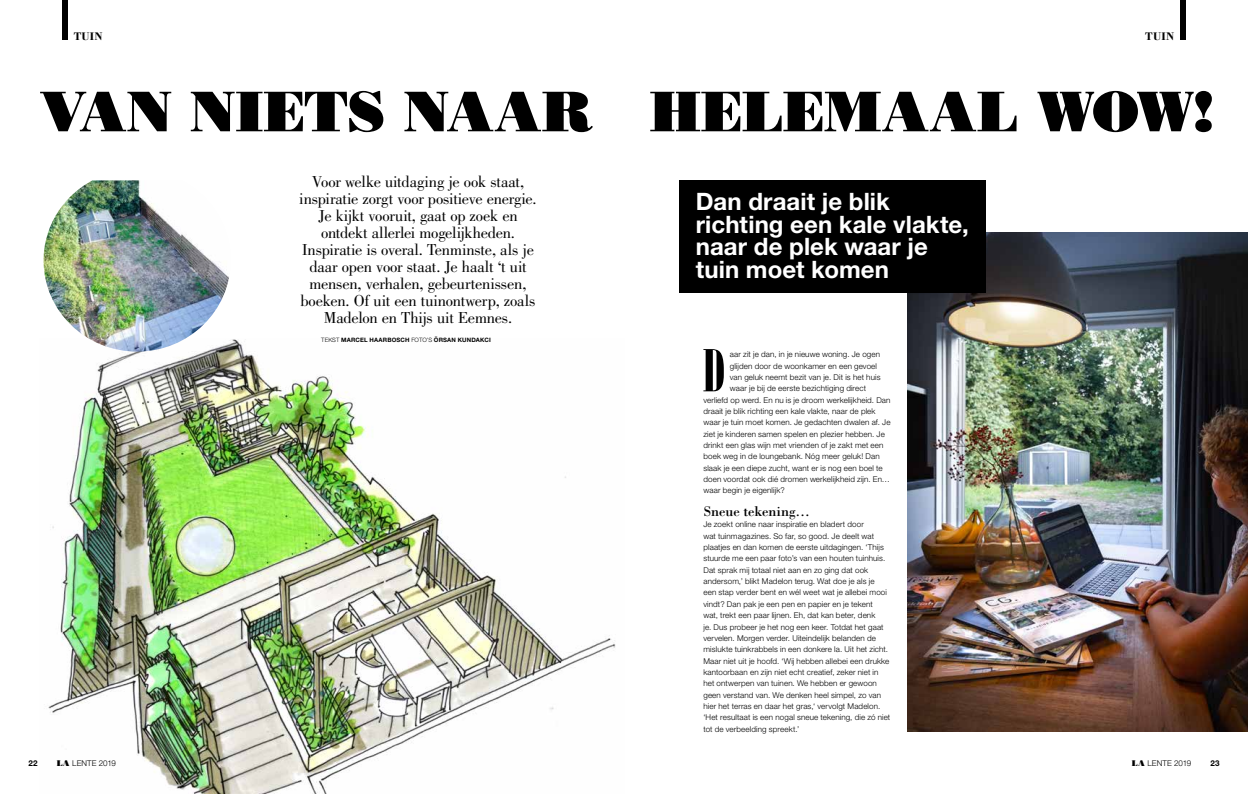
<style>
.page{position:relative;width:1248px;height:794px;background:#fff}
.page>*{position:absolute;margin:0;border:0;box-sizing:border-box;transform-origin:0 0}
.t1{font:58.4px "Bodoni Std Poster Compressed";color:#000}
.t2{font:57px "Bodoni Std Poster";color:#000}
.t3{font:700 24px/22.7px "Helvetica Neue LT Std";letter-spacing:.005em;color:#fff}
.t4{font:16.4px/17px "Bodoni Std";letter-spacing:-.015em;color:#000;text-align:center}
.t5{font:14.4px "Bodoni Std";letter-spacing:-.005em;color:#000}
.t6{font:700 11.3px "Bodoni Std";letter-spacing:.02em;color:#000}
.t7{font:300 8px/11.3px "Helvetica Neue LT Std";letter-spacing:.015em;color:#000}
.t8{font:700 8px "Helvetica Neue LT Std";color:#000}
.t9{font:700 6px "Helvetica Neue LT Std";letter-spacing:.025em;color:#000}
.s1{font-weight:300}
.s2{font-family:"Bodoni Std Poster";font-weight:400;font-size:8.2px}
</style>
<div class="page">
<img style="left:48px;top:339px;width:568px;height:455px">
<div style="left:1179px;top:0;width:6px;height:40px;background:#000"></div>
<img style="left:44px;top:180px;width:187px;height:171px">
<img style="left:907px;top:232px;width:340px;height:499px">
<div style="left:678px;top:180px;width:307px;height:113px;background:#000"></div>
<div style="left:62px;top:0;width:6px;height:40px;background:#000"></div>
<h3 class="t6" style="left:74px;top:30px;width:31px">TUIN</h3>
<h3 class="t6" style="left:1145px;top:29px;width:31px">TUIN</h3>
<h2 class="t2" style="left:40px;top:76px;width:1176px">VAN NIETS NAAR HELEMAAL WOW!</h2>
<p class="t4" style="left:299px;top:173px;width:239px">Voor welke uitdaging je ook staat, inspiratie zorgt voor positieve energie.<br>Je kijkt vooruit, gaat op zoek en ontdekt allerlei mogelijkheden.<br>Inspiratie is overal. Tenminste, als je daar open voor staat. Je haalt ‘t uit mensen, verhalen, gebeurtenissen, boeken. Of uit een tuinontwerp, zoals Madelon en Thijs uit Eemnes.</p>
<p class="t9" style="left:321px;top:336px;width:171px"><span class="s1">TEKST</span> MARCEL HAARBOSCH <span class="s1">FOTO’S</span> ÖRSAN KUNDAKCI</p>
<h3 class="t3" style="left:695px;top:189px;width:274px">Dan draait je blik richting een kale vlakte, naar de plek waar je tuin moet komen</h3>
<h1 class="t1" style="left:702px;top:337px;width:24px">D</h1>
<p class="t7" style="left:729px;top:349px;width:152px">aar zit je dan, in je nieuwe woning. Je ogen</p>
<p class="t7" style="left:729px;top:360px;width:149px">glijden door de woonkamer en een gevoel</p>
<p class="t7" style="left:729px;top:371px;width:152px">van geluk neemt bezit van je. Dit is het huis</p>
<p class="t7" style="left:729px;top:383px;width:138px">waar je bij de eerste bezichtiging direct</p>
<p class="t7" style="left:703px;top:394px;width:188px">verliefd op werd. En nu is je droom werkelijkheid. Dan</p>
<p class="t7" style="left:703px;top:405px;width:174px">draait je blik richting een kale vlakte, naar de plek</p>
<p class="t7" style="left:703px;top:417px;width:188px">waar je tuin moet komen. Je gedachten dwalen af. Je</p>
<p class="t7" style="left:703px;top:428px;width:183px">ziet je kinderen samen spelen en plezier hebben. Je</p>
<p class="t7" style="left:703px;top:439px;width:182px">drinkt een glas wijn met vrienden of je zakt met een</p>
<p class="t7" style="left:703px;top:451px;width:178px">boek weg in de loungebank. Nóg meer geluk! Dan</p>
<p class="t7" style="left:703px;top:462px;width:181px">slaak je een diepe zucht, want er is nog een boel te</p>
<p class="t7" style="left:703px;top:473px;width:188px">doen voordat ook dié dromen werkelijkheid zijn. En…</p>
<p class="t7" style="left:703px;top:485px;width:83px">waar begin je eigenlijk?</p>
<h3 class="t5" style="left:703px;top:502px;width:108px">Sneue tekening…</h3>
<p class="t7" style="left:703px;top:519px;width:188px">Je zoekt online naar inspiratie en bladert door<br>wat tuinmagazines. So far, so good. Je deelt wat plaatjes en dan komen de eerste uitdagingen. ‘Thijs stuurde me een paar foto’s van een houten tuinhuis.<br>Dat sprak mij totaal niet aan en zo ging dat ook andersom,’ blikt Madelon terug. Wat doe je als je<br>een stap verder bent en wél weet wat je allebei mooi vindt? Dan pak je een pen en papier en je tekent<br>wat, trekt een paar lijnen. Eh, dat kan beter, denk<br>je. Dus probeer je het nog een keer. Totdat het gaat vervelen. Morgen verder. Uiteindelijk belanden de mislukte tuinkrabbels in een donkere la. Uit het zicht.<br>Maar niet uit je hoofd. ‘Wij hebben allebei een drukke kantoorbaan en zijn niet echt creatief, zeker niet in het ontwerpen van tuinen. We hebben er gewoon geen verstand van. We denken heel simpel, zo van hier het terras en daar het gras,‘ vervolgt Madelon. ‘Het resultaat is een nogal sneue tekening, die zó niet tot de verbeelding spreekt.’</p>
<p class="t8" style="left:28px;top:758px;width:11px">22</p>
<p class="t7" style="left:57px;top:757px;width:61px"><span class="s2">LA</span> LENTE 2019</p>
<p class="t7" style="left:1131px;top:757px;width:61px"><span class="s2">LA</span> LENTE 2019</p>
<p class="t8" style="left:1210px;top:758px;width:11px">23</p>
</div>
